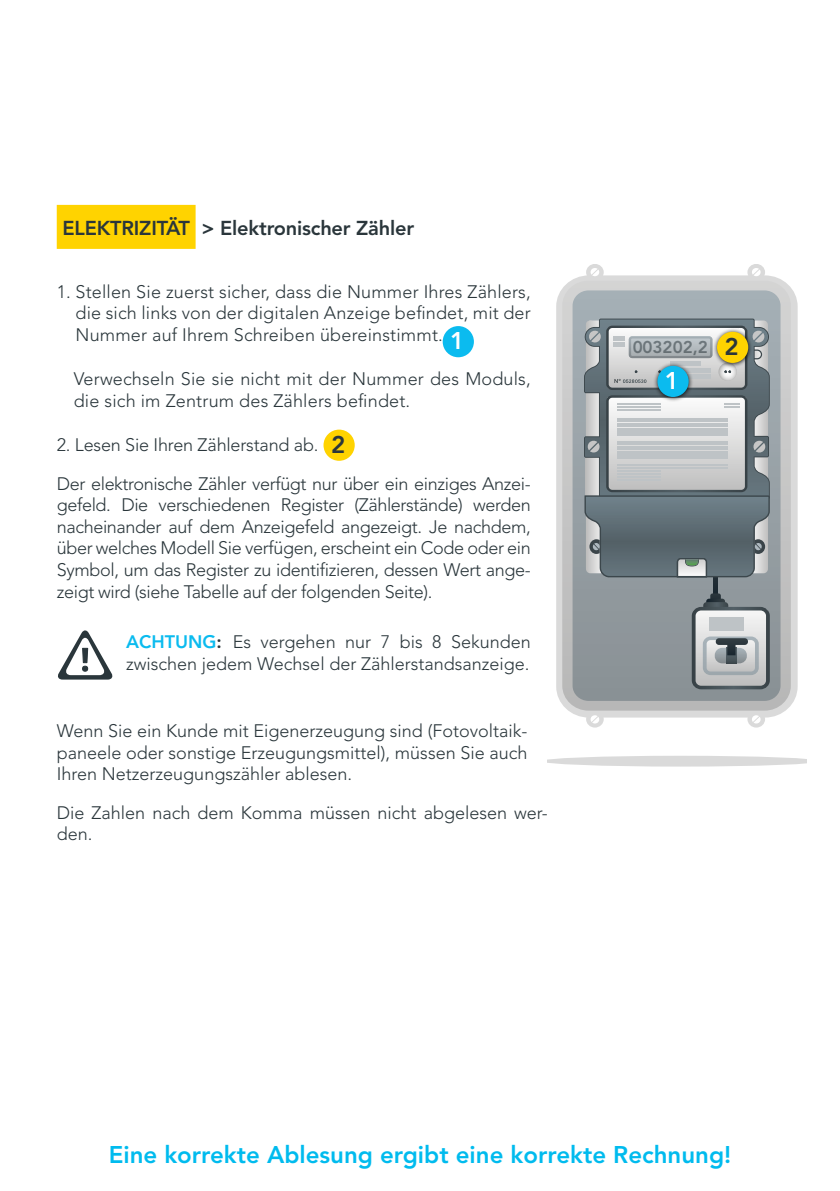
<style>
.page{position:relative;width:840px;height:1191px;background:#fff}
.page>*{position:absolute;margin:0;border:0;box-sizing:border-box;transform-origin:0 0}
.t1{font:800 24px "Avenir LT Std";color:#0be}
.t2{font:800 24px "Avenir LT Std";color:#fff}
.t3{font:800 24px "Avenir LT Std";color:#2a363b}
.t4{font:800 20px "Avenir LT Std";letter-spacing:-.01em;color:#2a363b}
.t5{font:300 18px/21.6px "Avenir LT Std";color:#2a363b;text-align:justify}
.t6{font:300 18px/38.6px "Avenir LT Std";letter-spacing:-.02em;color:#2a363b}
.t7{font:800 17px "Avenir LT Std";color:#2a363b}
.s1{font-weight:800;color:#0bbbef}
.s2{font-weight:800}
.s3{font-size:24px}
</style>
<div class="page">
<div style="left:57px;top:205px;width:138px;height:44px;background:#ffd300"></div>
<svg style="left:58px;top:630px;width:55px;height:49px"></svg>
<svg style="left:547px;top:756px;width:258px;height:10px"></svg>
<div style="left:556px;top:275px;width:241px;height:442px;background:#dadada;border-radius:32px"></div>
<svg style="left:585px;top:264px;width:18px;height:12px"></svg>
<svg style="left:747px;top:264px;width:17px;height:12px"></svg>
<svg style="left:747px;top:715px;width:17px;height:12px"></svg>
<svg style="left:585px;top:715px;width:18px;height:12px"></svg>
<svg style="left:562px;top:281px;width:228px;height:429px"></svg>
<svg style="left:712px;top:577px;width:5px;height:16px"></svg>
<svg style="left:691px;top:593px;width:78px;height:96px"></svg>
<hr style="left:709px;top:617px;width:34px;height:3px;background:#bec3c6">
<hr style="left:709px;top:621px;width:34px;height:1px;background:#bec3c6">
<hr style="left:709px;top:623px;width:34px;height:1px;background:#bec3c6">
<hr style="left:709px;top:625px;width:34px;height:1px;background:#bec3c6">
<hr style="left:709px;top:627px;width:34px;height:1px;background:#bec3c6">
<hr style="left:709px;top:629px;width:34px;height:1px;background:#bec3c6">
<svg style="left:583px;top:318px;width:186px;height:259px"></svg>
<div style="left:652px;top:361px;width:41px;height:40px;background:#000;opacity:.9"></div>
<div style="left:657px;top:366px;width:31px;height:31px;background:#0bbbef;border-radius:50%"></div>
<div style="left:712px;top:327px;width:40px;height:40px;background:#000;opacity:.9"></div>
<div style="left:716px;top:332px;width:31px;height:31px;background:#ffd300;border-radius:50%"></div>
<div style="left:442px;top:326px;width:31px;height:31px;background:#0bbbef;border-radius:50%"></div>
<div style="left:323px;top:429px;width:31px;height:32px;background:#ffd300;border-radius:50%"></div>
<p class="t4" style="left:62px;top:216px;width:353px">ELEKTRIZITÄT &gt; Elektronischer Zähler</p>
<p class="t5" style="left:75px;top:280px;width:456px;text-indent:-19px">1. Stellen Sie zuerst sicher, dass die Nummer Ihres Zählers, die sich links von der digitalen Anzeige befindet, mit der Nummer auf Ihrem Schreiben übereinstimmt.</p>
<p class="t5" style="left:74px;top:368px;width:458px">Verwechseln Sie sie nicht mit der Nummer des Moduls, die sich im Zentrum des Zählers befindet.</p>
<p class="t6" style="left:57px;top:425px;width:475px">2. Lesen Sie Ihren Zählerstand ab.<br>Der elektronische Zähler verfügt nur über ein einziges Anzei-</p>
<p class="t5" style="left:57px;top:494px;width:475px">gefeld. Die verschiedenen Register (Zählerstände) werden nacheinander auf dem Anzeigefeld angezeigt. Je nachdem, über welches Modell Sie verfügen, erscheint ein Code oder ein Symbol, um das Register zu identifizieren, dessen Wert ange&shy;zeigt wird (siehe Tabelle auf der folgenden Seite).</p>
<p class="t5" style="left:126px;top:631px;width:406px"><span class="s1">ACHTUNG</span><span class="s2">:</span> Es vergehen nur 7 bis 8 Sekunden zwischen jedem Wechsel der Zählerstandsanzeige.</p>
<h1 class="t2" style="left:450px;top:327px;width:16px">1</h1>
<p class="t7" style="left:632px;top:337px;width:108px">003202,2 <span class="s3">2</span></p>
<h1 class="t2" style="left:664px;top:367px;width:16px">1</h1>
<h1 class="t3" style="left:331px;top:430px;width:16px">2</h1>
<p class="t5" style="left:57px;top:720px;width:472px">Wenn Sie ein Kunde mit Eigenerzeugung sind (Fotovoltaik&shy;paneele oder sonstige Erzeugungsmittel), müssen Sie auch Ihren Netzerzeugungszähler ablesen.</p>
<p class="t5" style="left:57px;top:802px;width:492px">Die Zahlen nach dem Komma müssen nicht abgelesen wer&shy;den.</p>
<h1 class="t1" style="left:109px;top:1140px;width:623px">Eine korrekte Ablesung ergibt eine korrekte Rechnung!</h1>
</div>
